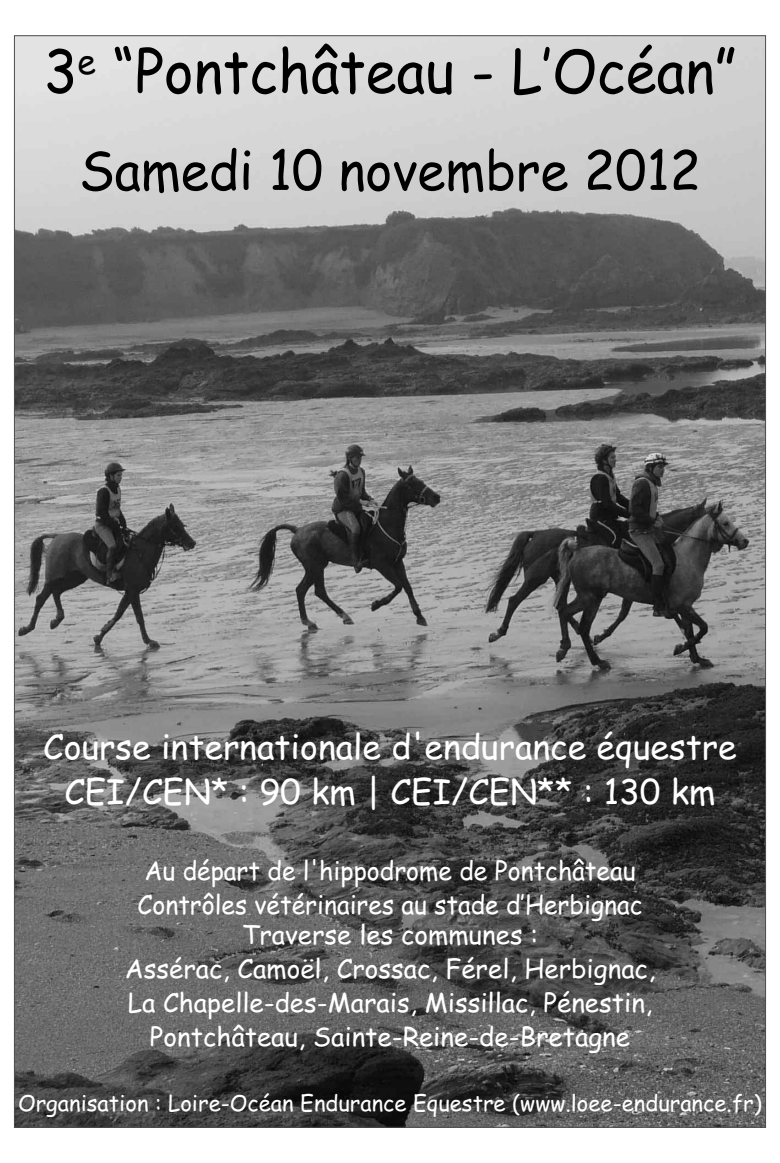
<style>
.page{position:relative;width:780px;height:1163px;background:#fff}
.page>*{position:absolute;margin:0;border:0;box-sizing:border-box;transform-origin:0 0}
.t1{font:59px "Comic Sans MS";color:#000;scale:.95 1}
.t2{font:54px "Comic Sans MS";color:#000;scale:.95 1}
.t3{font:34px/44.5px "Comic Sans MS";color:#fff;text-align:center}
.t4{font:26px/34px "Comic Sans MS";color:#fff;text-align:center}
.t5{font:26px/34px "Comic Sans MS";color:#fff;scale:.95 1}
.t6{font:22px "Comic Sans MS";color:#fff}
</style>
<div class="page">
<img style="left:16px;top:37px;width:747px;height:1088px">
<h1 class="t1" style="left:43px;top:38px;width:731px">3<sup>e</sup> “Pontchâteau - L’Océan”</h1>
<h2 class="t2" style="left:79px;top:140px;width:656px">Samedi 10 novembre 2012</h2>
<h3 class="t3" style="left:43px;top:725px;width:695px">Course internationale d'endurance équestre<br>CEI/CEN* : 90 km | CEI/CEN** : 130 km</h3>
<p class="t5" style="left:137px;top:854px;width:533px">Au départ de l'hippodrome de Pontchâteau<br>Contrôles vétérinaires au stade d’Herbignac</p>
<p class="t4" style="left:125px;top:917px;width:532px">Traverse les communes :<br>Assérac, Camoël, Crossac, Férel, Herbignac, La Chapelle-des-Marais, Missillac, Pénestin, Pontchâteau, Sainte-Reine-de-Bretagne</p>
<p class="t6" style="left:18px;top:1090px;width:745px">Organisation : Loire-Océan Endurance Equestre (www.loee-endurance.fr)</p>
</div>
